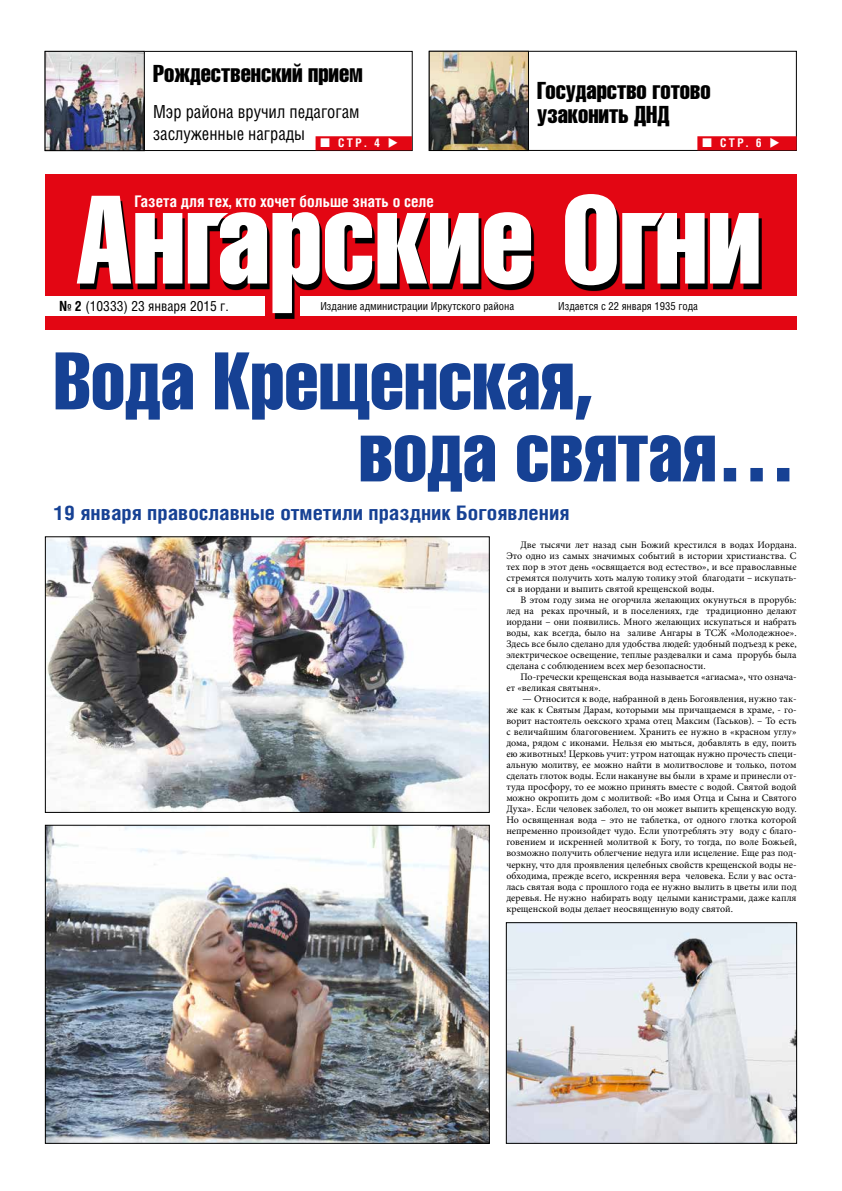
<style>
.page{position:relative;width:842px;height:1191px;background:#fff}
.page>*{position:absolute;margin:0;border:0;box-sizing:border-box;transform-origin:0 0}
.t1{font:80px "Helios Compressed";color:#164194}
.t2{font:24px/24px "Helios Compressed";color:#000}
.t3{font:700 20px "Helios Cond";color:#164194;scale:1.1 1}
.t4{font:18px/21.6px "Helios Cond";color:#000;scale:.95 1}
.t5{font:700 16px "Helios Cond";color:#fff}
.t6{font:14px "Helios Cond";color:#000}
.t7{font:700 12px "Helios Cond";letter-spacing:.2em;color:#fff}
.t8{font:11px "Helios Cond";color:#000}
.t9{font:10px/11px "Minion Pro";color:#000;text-align:justify}
.s1{font-weight:700}
</style>
<div class="page">
<div style="left:45px;top:174px;width:752px;height:156px;background:#e30613"></div>
<div style="left:300px;top:296px;width:497px;height:20px;background:#fff"></div>
<div style="left:45px;top:296px;width:220px;height:20px;background:#fff"></div>
<svg style="left:272px;top:213px;width:489px;height:106px"></svg>
<svg style="left:77px;top:194px;width:681px;height:119px;fill:#fff"></svg>
<img style="left:47px;top:538px;width:440px;height:272px">
<div style="left:45px;top:536px;width:444px;height:276px;border:1px solid #000"></div>
<img style="left:508px;top:924px;width:287px;height:217px">
<div style="left:506px;top:922px;width:291px;height:221px;border:1px solid #000"></div>
<div style="left:429px;top:51px;width:368px;height:100px;border:1px solid #000"></div>
<img style="left:431px;top:53px;width:96px;height:96px">
<div style="left:429px;top:51px;width:100px;height:100px;border:1px solid #000"></div>
<div style="left:45px;top:51px;width:367px;height:100px;border:1px solid #000"></div>
<img style="left:47px;top:53px;width:96px;height:96px">
<div style="left:45px;top:51px;width:100px;height:100px;border:1px solid #000"></div>
<div style="left:697px;top:136px;width:100px;height:14px;background:#e30613"></div>
<div style="left:316px;top:136px;width:96px;height:14px;background:#e30613"></div>
<img style="left:47px;top:827px;width:440px;height:314px">
<div style="left:45px;top:825px;width:444px;height:318px;border:1px solid #000"></div>
<h2 class="t2" style="left:153px;top:61px;width:211px">Рождественский прием</h2>
<h3 class="t4" style="left:153px;top:100px;width:219px">Мэр района вручил педагогам заслуженные награды</h3>
<h2 class="t2" style="left:537px;top:77px;width:175px">Государство готово узаконить ДНД</h2>
<p class="t7" style="left:338px;top:136px;width:62px">СТР. 4 ◆</p>
<p class="t7" style="left:720px;top:136px;width:62px">СТР. 6 ◆</p>
<h3 class="t5" style="left:134px;top:192px;width:301px">Газета для тех, кто хочет больше знать о селе</h3>
<h3 class="t6" style="left:60px;top:298px;width:171px"><span class="s1">№ 2</span> (10333) 23 января 2015 г.</h3>
<p class="t8" style="left:320px;top:299px;width:195px">Издание администрации Иркутского района</p>
<p class="t8" style="left:558px;top:299px;width:141px">Издается с 22 января 1935 года</p>
<h1 class="t1" style="left:54px;top:334px;width:541px">Вода Крещенская,</h1>
<h1 class="t1" style="left:359px;top:406px;width:439px">вода святая…</h1>
<h3 class="t3" style="left:54px;top:501px;width:470px">19 января православные отметили праздник Богоявления</h3>
<p class="t9" style="left:506px;top:539px;width:292px;text-indent:14px">Две тысячи лет назад сын Божий крестился в водах Иордана.<br>Это одно из самых значимых событий в истории христианства. С тех пор в этот день «освящается вод естество», и все православные стремятся получить хоть малую толику этой благодати – искупать&shy;ся в иордани и выпить святой крещенской воды.</p>
<p class="t9" style="left:506px;top:594px;width:292px;text-indent:14px">В этом году зима не огорчила желающих окунуться в прорубь: лед на реках прочный, и в поселениях, где традиционно делают иордани – они появились. Много желающих искупаться и набрать воды, как всегда, было на заливе Ангары в ТСЖ «Молодежное».<br>Здесь все было сделано для удобства людей: удобный подъезд к реке, электрическое освещение, теплые раздевалки и сама прорубь была сделана с соблюдением всех мер безопасности.</p>
<p class="t9" style="left:506px;top:671px;width:292px;text-indent:14px">По-гречески крещенская вода называется «агиасма», что означа&shy;ет «великая святыня».</p>
<p class="t9" style="left:506px;top:693px;width:292px;text-indent:16px">— Относится к воде, набранной в день Богоявления, нужно так&shy;же как к Святым Дарам, которыми мы причащаемся в храме, - го&shy;ворит настоятель оекского храма отец Максим (Гаськов). – То есть с величайшим благоговением. Хранить ее нужно в «красном углу» дома, рядом с иконами. Нельзя ею мыться, добавлять в еду, поить ею животных! Церковь учит: утром натощак нужно прочесть специ&shy;альную молитву, ее можно найти в молитвослове и только, потом сделать глоток воды. Если накануне вы были в храме и принесли от&shy;туда просфору, то ее можно принять вместе с водой. Святой водой можно окропить дом с молитвой: «Во имя Отца и Сына и Святого Духа». Если человек заболел, то он может выпить крещенскую воду.<br>Но освященная вода – это не таблетка, от одного глотка которой непременно произойдет чудо. Если употреблять эту воду с благо&shy;говением и искренней молитвой к Богу, то тогда, по воле Божьей, возможно получить облегчение недуга или исцеление. Еще раз под&shy;черкну, что для проявления целебных свойств крещенской воды не&shy;обходима, прежде всего, искренняя вера человека. Если у вас оста&shy;лась святая вода с прошлого года ее нужно вылить в цветы или под деревья. Не нужно набирать воду целыми канистрами, даже капля крещенской воды делает неосвященную воду святой.</p>
</div>
